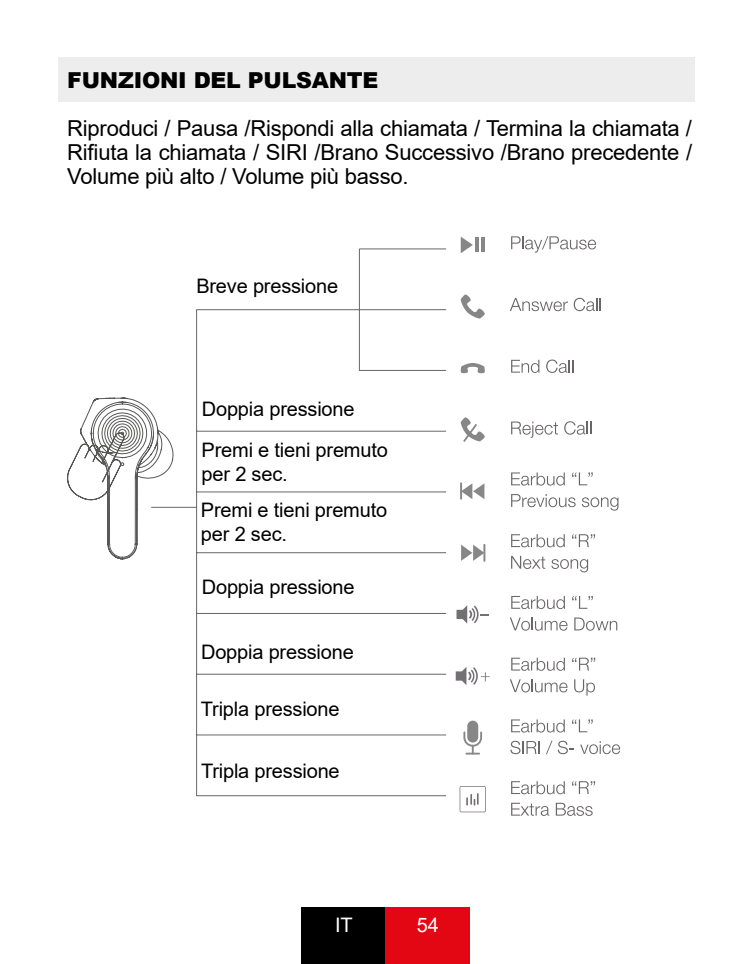
<style>
.page{position:relative;width:749px;height:964px;background:#fff}
.page>*{position:absolute;margin:0;border:0;box-sizing:border-box;transform-origin:0 0}
.t1{font:22px/24px "Arial";letter-spacing:-.01em;color:#000;text-align:justify}
.t2{font:900 22px "Arial";letter-spacing:-.01em;color:#000}
.t3{font:20px/24px "Arial";letter-spacing:-.01em;color:#000}
.t4{font:20px "Arial";color:#fff}
</style>
<div class="page">
<div style="left:301px;top:907px;width:85px;height:57px;background:#000"></div>
<div style="left:386px;top:907px;width:84px;height:57px;background:#e30613"></div>
<div style="left:58px;top:57px;width:637px;height:44px;background:#ededed"></div>
<svg style="left:511px;top:236px;width:85px;height:17px"></svg>
<svg style="left:511px;top:360px;width:28px;height:13px"></svg>
<svg style="left:546px;top:359px;width:27px;height:14px"></svg>
<svg style="left:511px;top:781px;width:53px;height:13px"></svg>
<svg style="left:572px;top:781px;width:23px;height:13px"></svg>
<svg style="left:511px;top:803px;width:38px;height:13px"></svg>
<svg style="left:555px;top:803px;width:37px;height:13px"></svg>
<svg style="left:67px;top:397px;width:107px;height:162px"></svg>
<svg style="left:460px;top:237px;width:12px;height:16px"></svg>
<hr style="left:475px;top:238px;width:3px;height:14px;background:#878787">
<hr style="left:481px;top:238px;width:3px;height:14px;background:#878787">
<svg style="left:460px;top:294px;width:24px;height:24px"></svg>
<svg style="left:460px;top:363px;width:25px;height:10px"></svg>
<svg style="left:460px;top:417px;width:24px;height:25px"></svg>
<svg style="left:461px;top:545px;width:24px;height:16px"></svg>
<div style="left:467px;top:720px;width:11px;height:22px;background:#878787;border-radius:5px"></div>
<svg style="left:463px;top:731px;width:19px;height:23px"></svg>
<svg style="left:460px;top:483px;width:24px;height:16px"></svg>
<svg style="left:456px;top:605px;width:33px;height:18px"></svg>
<svg style="left:455px;top:667px;width:34px;height:18px"></svg>
<svg style="left:459px;top:786px;width:27px;height:26px"></svg>
<svg style="left:510px;top:298px;width:90px;height:13px"></svg>
<svg style="left:511px;top:421px;width:47px;height:17px"></svg>
<svg style="left:564px;top:421px;width:27px;height:14px"></svg>
<svg style="left:511px;top:472px;width:53px;height:13px"></svg>
<svg style="left:572px;top:472px;width:20px;height:13px"></svg>
<svg style="left:511px;top:494px;width:35px;height:13px"></svg>
<svg style="left:548px;top:497px;width:9px;height:10px"></svg>
<svg style="left:549px;top:498px;width:7px;height:8px"></svg>
<svg style="left:558px;top:497px;width:17px;height:10px"></svg>
<svg style="left:581px;top:497px;width:8px;height:10px"></svg>
<svg style="left:590px;top:497px;width:9px;height:10px"></svg>
<svg style="left:591px;top:498px;width:7px;height:8px"></svg>
<svg style="left:601px;top:497px;width:17px;height:14px"></svg>
<svg style="left:511px;top:534px;width:53px;height:13px"></svg>
<svg style="left:572px;top:534px;width:23px;height:13px"></svg>
<svg style="left:511px;top:556px;width:34px;height:13px"></svg>
<svg style="left:551px;top:559px;width:7px;height:10px"></svg>
<svg style="left:560px;top:559px;width:8px;height:10px"></svg>
<div style="left:561px;top:560px;width:6px;height:8px;background:#fff;border-radius:50%"></div>
<svg style="left:570px;top:559px;width:18px;height:13px"></svg>
<svg style="left:511px;top:596px;width:53px;height:13px"></svg>
<svg style="left:572px;top:596px;width:20px;height:13px"></svg>
<svg style="left:510px;top:617px;width:10px;height:13px"></svg>
<svg style="left:521px;top:621px;width:9px;height:10px"></svg>
<div style="left:522px;top:622px;width:6px;height:8px;background:#fff;border-radius:50%"></div>
<svg style="left:531px;top:617px;width:36px;height:14px"></svg>
<svg style="left:574px;top:617px;width:10px;height:13px"></svg>
<svg style="left:585px;top:621px;width:9px;height:10px"></svg>
<div style="left:587px;top:622px;width:6px;height:8px;background:#fff;border-radius:50%"></div>
<svg style="left:595px;top:621px;width:22px;height:9px"></svg>
<svg style="left:511px;top:658px;width:53px;height:13px"></svg>
<svg style="left:572px;top:658px;width:23px;height:12px"></svg>
<svg style="left:510px;top:679px;width:10px;height:13px"></svg>
<svg style="left:521px;top:682px;width:9px;height:10px"></svg>
<div style="left:522px;top:683px;width:6px;height:8px;background:#fff;border-radius:50%"></div>
<svg style="left:531px;top:679px;width:36px;height:13px"></svg>
<svg style="left:574px;top:679px;width:20px;height:16px"></svg>
<svg style="left:511px;top:719px;width:53px;height:13px"></svg>
<svg style="left:572px;top:719px;width:20px;height:13px"></svg>
<svg style="left:510px;top:741px;width:29px;height:13px"></svg>
<svg style="left:546px;top:741px;width:28px;height:13px"></svg>
<svg style="left:580px;top:744px;width:8px;height:10px"></svg>
<svg style="left:589px;top:744px;width:8px;height:10px"></svg>
<div style="left:590px;top:745px;width:6px;height:8px;background:#fff;border-radius:50%"></div>
<svg style="left:599px;top:741px;width:21px;height:13px"></svg>
<hr style="left:196px;top:309px;width:250px;height:1px;background:#6a6668">
<hr style="left:196px;top:430px;width:250px;height:2px;background:#6a6668">
<hr style="left:359px;top:370px;width:87px;height:1px;background:#6a6668">
<hr style="left:359px;top:248px;width:87px;height:2px;background:#6a6668">
<hr style="left:196px;top:552px;width:250px;height:1px;background:#6a6668">
<hr style="left:196px;top:673px;width:250px;height:2px;background:#6a6668">
<hr style="left:196px;top:613px;width:250px;height:1px;background:#6a6668">
<hr style="left:196px;top:795px;width:250px;height:1px;background:#6a6668">
<hr style="left:196px;top:734px;width:250px;height:1px;background:#6a6668">
<hr style="left:196px;top:491px;width:250px;height:2px;background:#6a6668">
<hr style="left:151px;top:507px;width:45px;height:1px;background:#6a6668">
<hr style="left:358px;top:249px;width:2px;height:121px;background:#6a6668">
<hr style="left:196px;top:310px;width:1px;height:486px;background:#6a6668">
<p class="t2" style="left:67px;top:64px;width:312px">FUNZIONI DEL PULSANTE</p>
<p class="t1" style="left:67px;top:116px;width:626px">Riproduci / Pausa /Rispondi alla chiamata / Termina la chiamata / Rifiuta la chiamata / SIRI /Brano Successivo /Brano precedente / Volume più alto / Volume più basso.</p>
<p class="t3" style="left:196px;top:274px;width:143px">Breve pressione</p>
<p class="t3" style="left:202px;top:397px;width:154px">Doppia pressione</p>
<p class="t3" style="left:201px;top:438px;width:188px">Premi e tieni premuto per 2 sec.</p>
<p class="t3" style="left:201px;top:498px;width:188px">Premi e tieni premuto per 2 sec.</p>
<p class="t3" style="left:202px;top:575px;width:154px">Doppia pressione</p>
<p class="t3" style="left:201px;top:640px;width:154px">Doppia pressione</p>
<p class="t3" style="left:201px;top:697px;width:140px">Tripla pressione</p>
<p class="t3" style="left:201px;top:759px;width:140px">Tripla pressione</p>
<p class="t4" style="left:335px;top:911px;width:19px">IT</p>
<p class="t4" style="left:416px;top:911px;width:24px">54</p>
</div>
